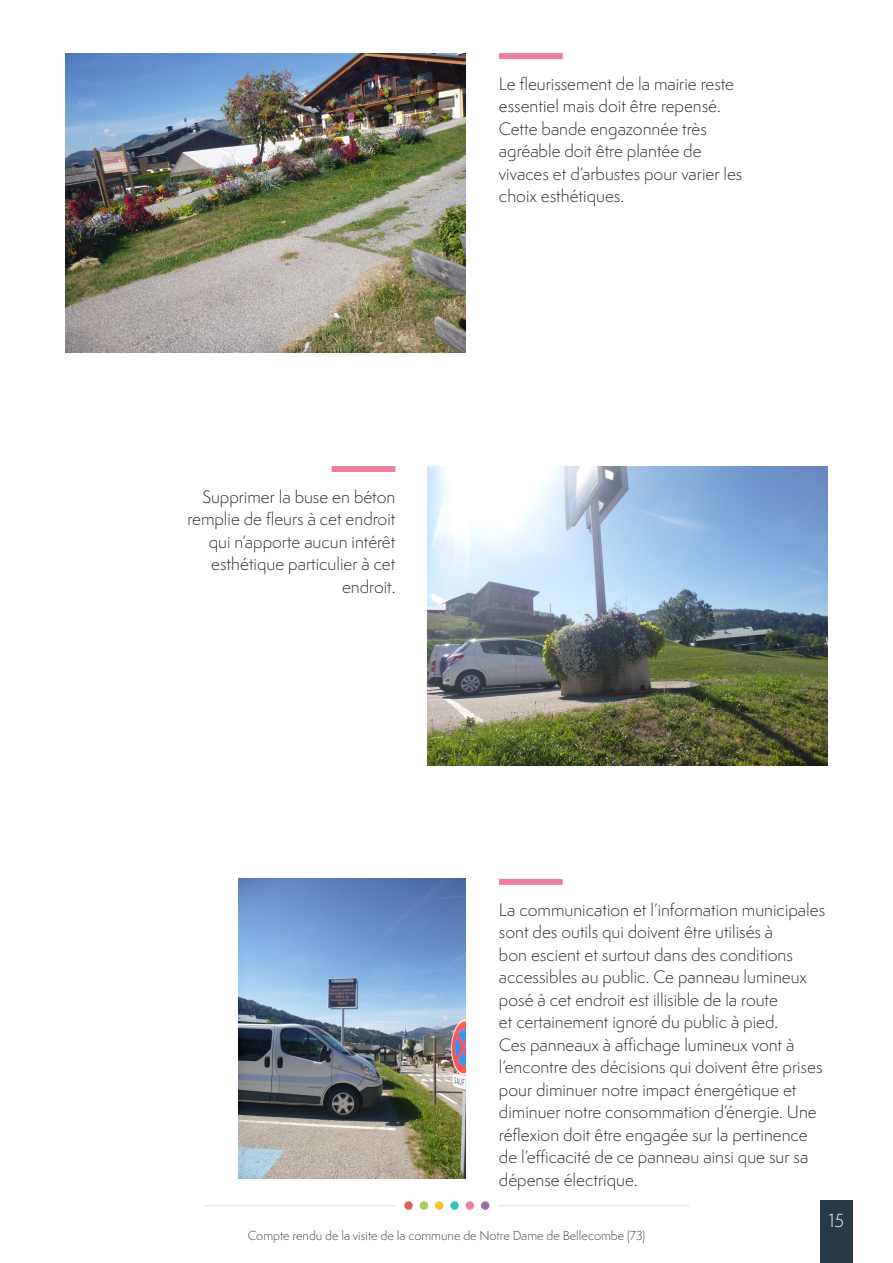
<style>
.page{position:relative;width:893px;height:1263px;background:#fff}
.page>*{position:absolute;margin:0;border:0;box-sizing:border-box;transform-origin:0 0}
.t1{font:300 17.55px "Semplicita Pro";color:#fff}
.t2{font:300 16.5px/22.5px "Semplicita Pro";color:#231f20}
.t3{font:300 12px "Semplicita Pro";color:#293a45}
</style>
<div class="page">
<hr style="left:498px;top:1205px;width:191px;height:1px;background:#dedfe1">
<hr style="left:204px;top:1205px;width:192px;height:1px;background:#dedfe1">
<div style="left:404px;top:1201px;width:9px;height:9px;background:#e05f57;border-radius:50%"></div>
<div style="left:420px;top:1201px;width:8px;height:9px;background:#a2cf5f;border-radius:50%"></div>
<div style="left:435px;top:1201px;width:8px;height:9px;background:#febf2e;border-radius:50%"></div>
<div style="left:450px;top:1201px;width:9px;height:9px;background:#35bfc2;border-radius:50%"></div>
<div style="left:466px;top:1201px;width:8px;height:9px;background:#f27e9f;border-radius:50%"></div>
<div style="left:481px;top:1201px;width:8px;height:9px;background:#9b6aad;border-radius:50%"></div>
<div style="left:820px;top:1200px;width:32px;height:63px;background:#293a45"></div>
<img style="left:427px;top:466px;width:400px;height:300px">
<img style="left:66px;top:53px;width:400px;height:300px">
<div style="left:499px;top:879px;width:64px;height:6px;background:#ec7d9d"></div>
<img style="left:238px;top:879px;width:228px;height:300px">
<div style="left:499px;top:53px;width:64px;height:6px;background:#ec7d9d"></div>
<div style="left:332px;top:466px;width:63px;height:6px;background:#ec7d9d"></div>
<p class="t2" style="left:499px;top:72px;width:245px">Le fleurissement de la mairie reste essentiel mais doit être repensé.<br>Cette bande engazonnée très agréable doit être plantée de vivaces et d’arbustes pour varier les choix esthétiques.</p>
<p class="t2" style="left:187px;top:485px;width:210px;text-align:right">Supprimer la buse en béton remplie de fleurs à cet endroit qui n’apporte aucun intérêt esthétique particulier à cet endroit.</p>
<p class="t2" style="left:499px;top:898px;width:328px">La communication et l’information municipales sont des outils qui doivent être utilisés à<br>bon escient et surtout dans des conditions accessibles au public. Ce panneau lumineux posé à cet endroit est illisible de la route<br>et certainement ignoré du public à pied.<br>Ces panneaux à affichage lumineux vont à l’encontre des décisions qui doivent être prises pour diminuer notre impact énergétique et diminuer notre consommation d’énergie. Une réflexion doit être engagée sur la pertinence de l’efficacité de ce panneau ainsi que sur sa dépense électrique.</p>
<p class="t1" style="left:829px;top:1209px;width:17px">15</p>
<p class="t3" style="left:248px;top:1227px;width:399px">Compte rendu de la visite de la commune de Notre Dame de Bellecombe (73)</p>
</div>
